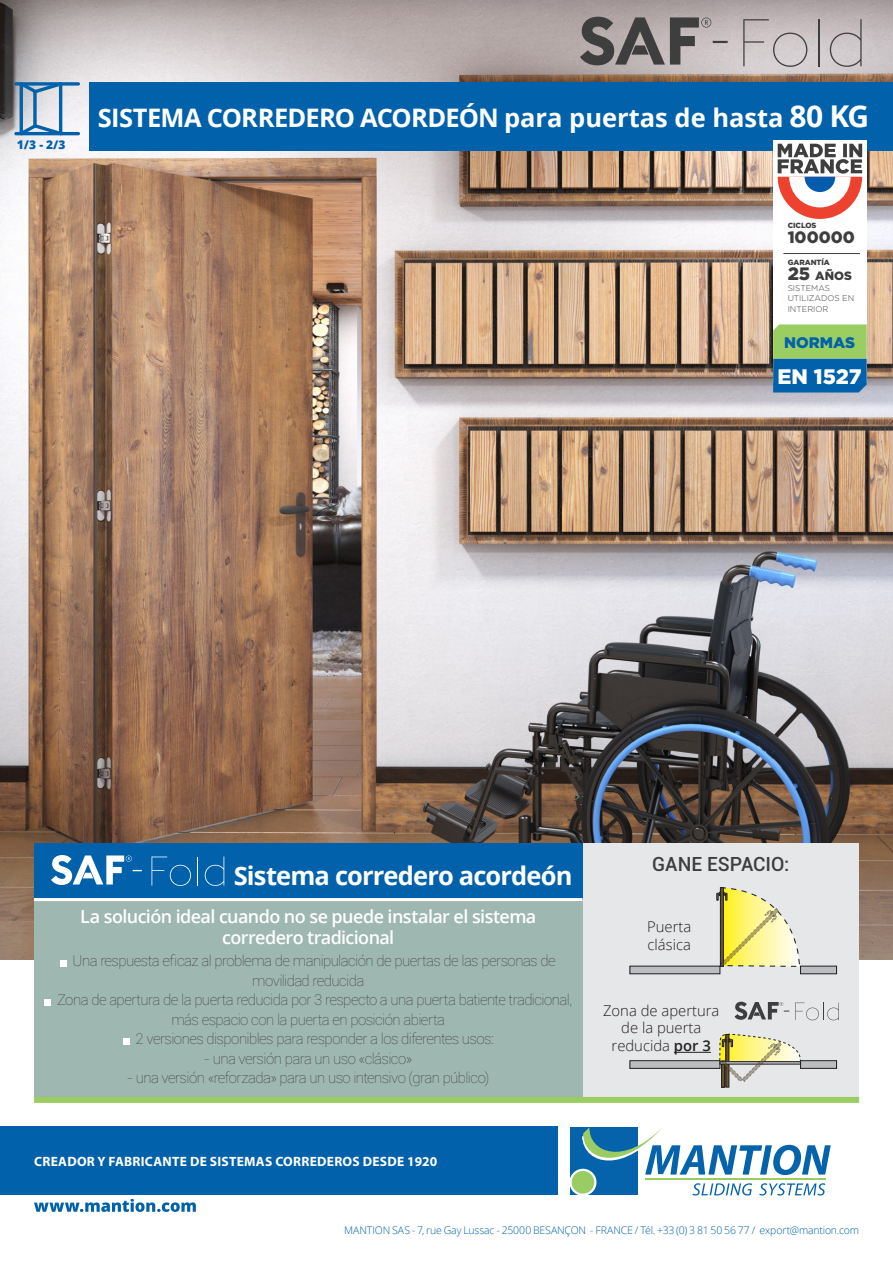
<style>
.page{position:relative;width:893px;height:1263px;background:#fff}
.page>*{position:absolute;margin:0;border:0;box-sizing:border-box;transform-origin:0 0}
.t1{font:700 25.5px "Open Sans";letter-spacing:-.03em;color:#fff}
.t2{font:900 21px "Gotham";color:#fff}
.t3{font:500 19.5px "Roboto";letter-spacing:-.005em;color:#3e3e3f}
.t4{font:600 18px "Open Sans";letter-spacing:-.035em;color:#fff}
.t5{font:900 16.5px "Gotham";color:#3e3e3f}
.t6{font:900 15.3px "Gotham";color:#0161aa}
.t7{font:100 15px/19.5px "Roboto";letter-spacing:-.035em;color:#3e3e3f}
.t8{font:300 14.85px/17.9px "Open Sans";color:#231f20}
.t9{font:700 13.5px "Myriad Pro";letter-spacing:.02em;color:#fff}
.t10{font:800 12px "Open Sans";color:#0161aa}
.t11{font:900 12px "Gotham";color:#3e3e3f}
.t12{font:300 10.5px "Open Sans";letter-spacing:-.015em;color:#0161aa}
.t13{font:300 8.25px/10.5px "Gotham";color:#3e3e3f}
.t14{font:900 7.5px "Gotham";color:#3e3e3f}
.s1{font-size:30px}
.s2{font-size:18px}
.s3{font-weight:600}
</style>
<div class="page">
<img style="left:0;top:0;width:893px;height:959px">
<div style="left:583px;top:843px;width:276px;height:254px;background:#e6e7e9"></div>
<div style="left:34px;top:899px;width:549px;height:198px;background:#9eb7b0"></div>
<div style="left:34px;top:843px;width:549px;height:56px;background:#0161aa"></div>
<svg style="left:61px;top:960px;width:6px;height:6px"></svg>
<div style="left:44px;top:999px;width:7px;height:6px;background:#fff"></div>
<svg style="left:123px;top:1038px;width:6px;height:6px"></svg>
<div style="left:89px;top:82px;width:804px;height:68px;background:#0161aa"></div>
<div style="left:34px;top:1097px;width:825px;height:6px;background:#9acd62"></div>
<hr style="left:34px;top:898px;width:549px;height:3px;background:#fff">
<svg style="left:743px;top:19px;width:64px;height:48px;background:#c3bbbd"></svg>
<hr style="left:818px;top:19px;width:1px;height:47px;background:#3e3e3f">
<svg style="left:830px;top:19px;width:32px;height:48px;background:#bcb5b7"></svg>
<svg style="left:580px;top:17px;width:148px;height:48px;background:#8a8485"></svg>
<svg style="left:152px;top:856px;width:39px;height:30px"></svg>
<svg style="left:197px;top:857px;width:1px;height:28px"></svg>
<svg style="left:205px;top:856px;width:19px;height:30px"></svg>
<svg style="left:51px;top:855px;width:91px;height:30px"></svg>
<hr style="left:20px;top:82px;width:3px;height:53px;background:#0161aa;border-radius:2px">
<hr style="left:59px;top:82px;width:3px;height:53px;background:#0161aa;border-radius:2px">
<svg style="left:33px;top:90px;width:4px;height:37px"></svg>
<svg style="left:19px;top:86px;width:44px;height:7px"></svg>
<svg style="left:19px;top:124px;width:44px;height:8px"></svg>
<svg style="left:14px;top:82px;width:66px;height:4px"></svg>
<hr style="left:14px;top:132px;width:66px;height:3px;background:#0161aa;border-radius:2px">
<div style="left:630px;top:966px;width:90px;height:8px;background:#bcbdc0"></div>
<div style="left:630px;top:966px;width:90px;height:8px;border:1px solid #231f20"></div>
<div style="left:800px;top:966px;width:36px;height:8px;background:#bcbdc0"></div>
<div style="left:800px;top:966px;width:37px;height:8px;border:1px solid #231f20"></div>
<hr style="left:674px;top:1052px;width:37px;height:1px;background:#231f20">
<div style="left:630px;top:1061px;width:90px;height:7px;background:#bcbdc0"></div>
<div style="left:630px;top:1060px;width:90px;height:8px;border:1px solid #231f20"></div>
<div style="left:800px;top:1061px;width:36px;height:7px;background:#bcbdc0"></div>
<div style="left:800px;top:1060px;width:37px;height:8px;border:1px solid #231f20"></div>
<svg style="left:795px;top:1003px;width:44px;height:17px"></svg>
<svg style="left:734px;top:1002px;width:55px;height:18px"></svg>
<div style="left:721px;top:1060px;width:4px;height:27px;border:1px solid #231f20"></div>
<div style="left:726px;top:1034px;width:3px;height:53px;border:1px solid #231f20"></div>
<svg style="left:716px;top:887px;width:84px;height:80px"></svg>
<svg style="left:713px;top:1033px;width:88px;height:49px"></svg>
<div style="left:0;top:1127px;width:557px;height:68px;background:#0161aa"></div>
<svg style="left:34px;top:1199px;width:162px;height:13px"></svg>
<svg style="left:570px;top:1127px;width:261px;height:69px"></svg>
<div style="left:773px;top:140px;width:94px;height:243px;background:#fff"></div>
<svg style="left:773px;top:324px;width:94px;height:68px;background:#529987"></svg>
<hr style="left:783px;top:253px;width:77px;height:1px;background:#3e3e3f">
<svg style="left:778px;top:144px;width:84px;height:75px"></svg>
<p class="t10" style="left:17px;top:135px;width:50px">1/3 - 2/3</p>
<p class="t1" style="left:98px;top:100px;width:773px">SISTEMA CORREDERO ACORDEÓN para puertas de hasta <span class="s1">80 KG</span></p>
<p class="t14" style="left:788px;top:220px;width:30px">CICLOS</p>
<p class="t5" style="left:788px;top:226px;width:69px">100000</p>
<p class="t14" style="left:788px;top:257px;width:44px">GARANTÍA</p>
<p class="t11" style="left:788px;top:268px;width:66px"><span class="s2">25</span> AÑOS</p>
<p class="t13" style="left:788px;top:282px;width:68px">SISTEMAS<br>UTILIZADOS EN<br>INTERIOR</p>
<p class="t6" style="left:784px;top:332px;width:73px">NORMAS</p>
<p class="t2" style="left:778px;top:362px;width:86px">EN 1527</p>
<p class="t1" style="left:234px;top:858px;width:340px">Sistema corredero acordeón</p>
<p class="t4" style="left:80px;top:904px;width:458px">La solución ideal cuando no se puede instalar el sistema</p>
<p class="t4" style="left:222px;top:925px;width:174px">corredero tradicional</p>
<p class="t7" style="left:252px;top:951px;width:305px;text-indent:-180px">Una respuesta eficaz al problema de manipulación de puertas de las personas de movilidad reducida</p>
<p class="t7" style="left:171px;top:990px;width:402px;text-indent:-114px">Zona de apertura de la puerta reducida por 3 respecto a una puerta batiente tradicional, más espacio con la puerta en posición abierta</p>
<p class="t7" style="left:136px;top:1029px;width:360px">2 versiones disponibles para responder a los diferentes usos:</p>
<p class="t7" style="left:204px;top:1048px;width:210px">- una versión para un uso «clásico»</p>
<p class="t7" style="left:127px;top:1068px;width:364px">- una versión «reforzada» para un uso intensivo (gran público)</p>
<p class="t9" style="left:34px;top:1152px;width:405px">CREADOR Y FABRICANTE DE SISTEMAS CORREDEROS DESDE 1920</p>
<p class="t3" style="left:652px;top:850px;width:139px">GANE ESPACIO:</p>
<p class="t8" style="left:647px;top:917px;width:46px">Puerta clásica</p>
<p class="t8" style="left:603px;top:1001px;width:118px;text-align:center">Zona de apertura de la puerta reducida <span class="s3">por 3</span></p>
<p class="t12" style="left:344px;top:1223px;width:516px">MANTION SAS - 7, rue Gay Lussac - 25000 BESANÇON - FRANCE / Tél. +33 (0) 3 81 50 56 77 / export@mantion.com</p>
</div>
